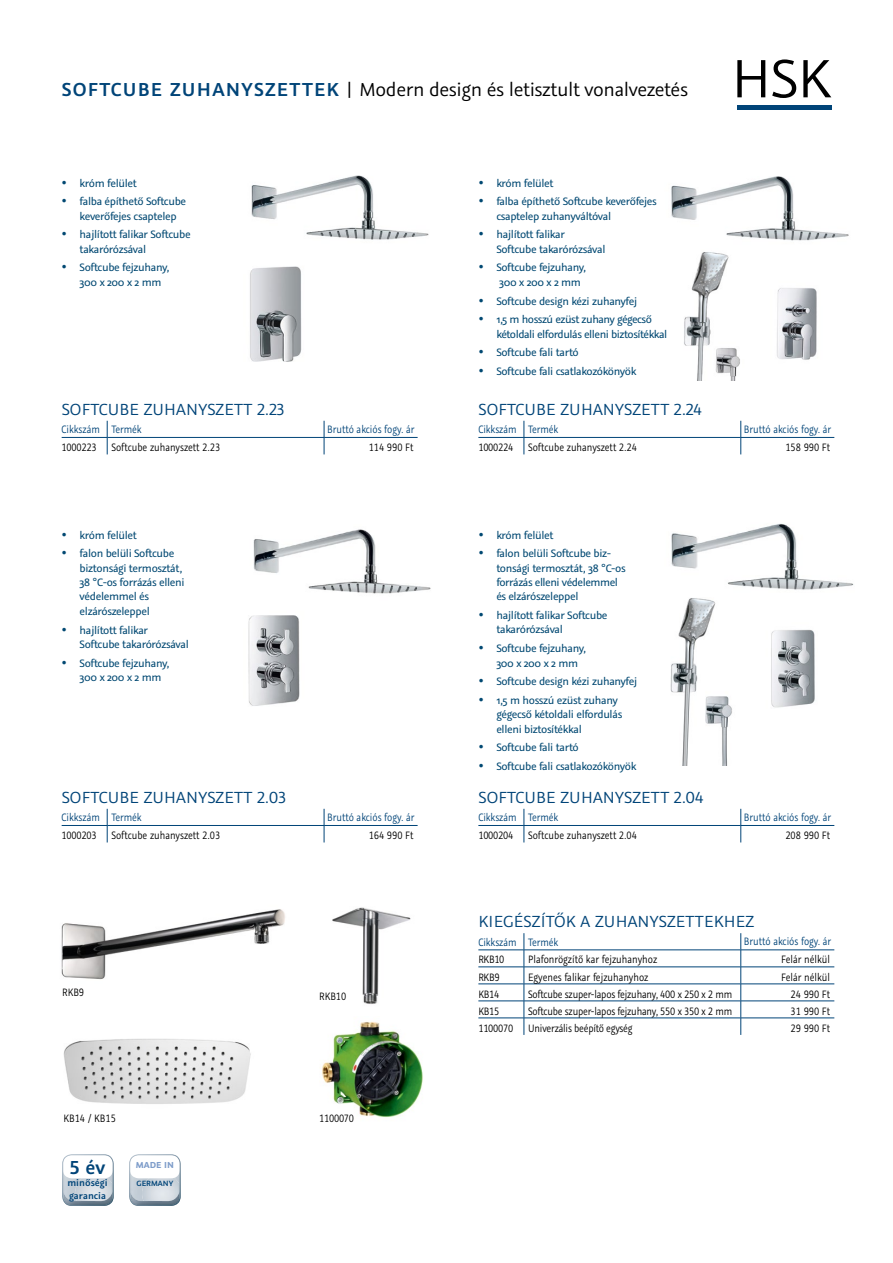
<style>
.page{position:relative;width:893px;height:1263px;background:#fff}
.page>*{position:absolute;margin:0;border:0;box-sizing:border-box;transform-origin:0 0}
.t1{font:21px "Graublau Sans";letter-spacing:-.02em;color:#000}
.t2{font:600 21px "Graublau Sans";color:#004478}
.t3{font:18px "Graublau Sans";letter-spacing:.01em;color:#004478}
.t4{font:12px/18.6px "Graublau Sans";letter-spacing:-.03em;color:#004872}
.t5{font:12px "Graublau Sans";color:#000;scale:.85 1}
.t6{font:12px "Graublau Sans";color:#004478;scale:.85 1}
.t7{font:12px "Graublau Sans";letter-spacing:-.02em;color:#000;scale:.85 1}
.t8{font:12px "Graublau Sans";letter-spacing:-.025em;color:#000;scale:.85 1}
.t9{font:600 10.5px/12.6px "Graublau Sans";color:#004478}
.t10{font:700 9.75px "Graublau Sans";color:#7e9dca}
.t11{font:600 8.55px "Graublau Sans";color:#004478}
.s1{font-weight:600;color:#004478}
</style>
<div class="page">
<svg style="left:737px;top:60px;width:28px;height:37px"></svg>
<svg style="left:772px;top:59px;width:24px;height:39px"></svg>
<svg style="left:803px;top:60px;width:28px;height:37px"></svg>
<div style="left:737px;top:105px;width:95px;height:5px;background:#004478"></div>
<img style="left:62px;top:1154px;width:52px;height:52px">
<img style="left:129px;top:1154px;width:52px;height:52px">
<img style="left:251px;top:175px;width:178px;height:65px">
<img style="left:253px;top:529px;width:178px;height:65px">
<img style="left:671px;top:176px;width:178px;height:65px">
<img style="left:671px;top:523px;width:183px;height:67px">
<img style="left:250px;top:266px;width:52px;height:96px">
<img style="left:248px;top:615px;width:52px;height:91px">
<img style="left:684px;top:252px;width:133px;height:129px">
<img style="left:670px;top:598px;width:145px;height:167px">
<hr style="left:62px;top:437px;width:45px;height:1px;background:#004478">
<hr style="left:107px;top:437px;width:217px;height:1px;background:#004478">
<hr style="left:324px;top:437px;width:94px;height:1px;background:#004478">
<svg style="left:107px;top:421px;width:1px;height:33px"></svg>
<svg style="left:324px;top:421px;width:1px;height:33px"></svg>
<hr style="left:62px;top:825px;width:45px;height:1px;background:#004478">
<hr style="left:107px;top:825px;width:217px;height:1px;background:#004478">
<hr style="left:324px;top:825px;width:94px;height:1px;background:#004478">
<svg style="left:107px;top:809px;width:1px;height:33px"></svg>
<svg style="left:324px;top:809px;width:1px;height:33px"></svg>
<hr style="left:478px;top:437px;width:46px;height:1px;background:#004478">
<hr style="left:524px;top:437px;width:217px;height:1px;background:#004478">
<hr style="left:741px;top:437px;width:93px;height:1px;background:#004478">
<svg style="left:524px;top:421px;width:1px;height:33px"></svg>
<svg style="left:740px;top:421px;width:1px;height:33px"></svg>
<hr style="left:478px;top:825px;width:46px;height:1px;background:#004478">
<hr style="left:524px;top:825px;width:217px;height:1px;background:#004478">
<hr style="left:741px;top:825px;width:93px;height:1px;background:#004478">
<svg style="left:524px;top:809px;width:1px;height:33px"></svg>
<svg style="left:740px;top:809px;width:1px;height:33px"></svg>
<hr style="left:478px;top:949px;width:46px;height:1px;background:#004478">
<hr style="left:524px;top:949px;width:217px;height:1px;background:#004478">
<hr style="left:478px;top:967px;width:46px;height:1px;background:#004478">
<hr style="left:524px;top:967px;width:217px;height:1px;background:#004478">
<hr style="left:478px;top:984px;width:46px;height:1px;background:#004478">
<hr style="left:524px;top:984px;width:217px;height:1px;background:#004478">
<hr style="left:478px;top:1001px;width:46px;height:1px;background:#004478">
<hr style="left:524px;top:1001px;width:217px;height:1px;background:#004478">
<hr style="left:478px;top:1018px;width:46px;height:1px;background:#004478">
<hr style="left:524px;top:1018px;width:217px;height:1px;background:#004478">
<hr style="left:741px;top:949px;width:93px;height:1px;background:#004478">
<hr style="left:741px;top:967px;width:93px;height:1px;background:#004478">
<hr style="left:741px;top:984px;width:93px;height:1px;background:#004478">
<hr style="left:741px;top:1001px;width:93px;height:1px;background:#004478">
<hr style="left:741px;top:1018px;width:93px;height:1px;background:#004478">
<svg style="left:524px;top:933px;width:1px;height:102px"></svg>
<svg style="left:740px;top:933px;width:1px;height:102px"></svg>
<img style="left:61px;top:909px;width:224px;height:71px">
<img style="left:63px;top:1039px;width:188px;height:65px">
<img style="left:332px;top:907px;width:79px;height:97px">
<img style="left:322px;top:1021px;width:101px;height:97px">
<h1 class="t1" style="left:62px;top:77px;width:628px"><span class="s1">SOFTCUBE ZUHANYSZETTEK</span> | Modern design és letisztult vonalvezetés</h1>
<p class="t4" style="left:80px;top:174px;width:108px">króm felület<br>falba építhető Softcube</p>
<p class="t4" style="left:80px;top:207px;width:113px">keverőfejes csaptelep hajlított falikar Softcube</p>
<p class="t4" style="left:80px;top:240px;width:91px">takarórózsával<br>Softcube fejzuhany,</p>
<p class="t4" style="left:80px;top:273px;width:83px">300 x 200 x 2 mm</p>
<h2 class="t3" style="left:62px;top:398px;width:224px">SOFTCUBE ZUHANYSZETT 2.23</h2>
<p class="t6" style="left:62px;top:422px;width:96px">Cikkszám Termék</p>
<p class="t6" style="left:327px;top:422px;width:104px">Bruttó akciós fogy. ár</p>
<p class="t5" style="left:62px;top:440px;width:188px">1000223 Softcube zuhanyszett 2.23</p>
<p class="t5" style="left:369px;top:440px;width:54px">114 990 Ft</p>
<p class="t4" style="left:80px;top:525px;width:96px">króm felület<br>falon belüli Softcube</p>
<p class="t4" style="left:80px;top:561px;width:106px;line-height:14.4px">biztonsági termosztát,<br>38 °C-os forrázás elleni védelemmel és elzárószeleppel</p>
<p class="t4" style="left:80px;top:622px;width:111px;line-height:14.4px">hajlított falikar<br>Softcube takarórózsával</p>
<p class="t4" style="left:80px;top:655px;width:91px;line-height:14.4px">Softcube fejzuhany,<br>300 x 200 x 2 mm</p>
<h2 class="t3" style="left:62px;top:786px;width:225px">SOFTCUBE ZUHANYSZETT 2.03</h2>
<p class="t6" style="left:62px;top:810px;width:96px">Cikkszám Termék</p>
<p class="t6" style="left:327px;top:810px;width:104px">Bruttó akciós fogy. ár</p>
<p class="t5" style="left:62px;top:828px;width:188px">1000203 Softcube zuhanyszett 2.03</p>
<p class="t5" style="left:369px;top:828px;width:54px">164 990 Ft</p>
<p class="t5" style="left:62px;top:985px;width:27px">RKB9</p>
<p class="t5" style="left:319px;top:989px;width:33px">RKB10</p>
<p class="t5" style="left:63px;top:1111px;width:63px">KB14 / KB15</p>
<p class="t8" style="left:319px;top:1111px;width:43px">1100070</p>
<h1 class="t2" style="left:70px;top:1154px;width:37px">5 év</h1>
<p class="t10" style="left:136px;top:1159px;width:39px">MADE IN</p>
<p class="t11" style="left:136px;top:1178px;width:38px">GERMANY</p>
<p class="t9" style="left:67px;top:1176px;width:42px">minőségi garancia</p>
<p class="t4" style="left:496px;top:174px;width:162px">króm felület<br>falba építhető Softcube keverőfejes</p>
<p class="t4" style="left:496px;top:207px;width:116px">csaptelep zuhanyváltóval hajlított falikar</p>
<p class="t4" style="left:496px;top:240px;width:111px">Softcube takarórózsával<br>Softcube fejzuhany,</p>
<p class="t4" style="left:496px;top:273px;width:157px">300 x 200 x 2 mm<br>Softcube design kézi zuhanyfej<br>1,5 m hosszú ezüst zuhany gégecső</p>
<p class="t4" style="left:496px;top:324px;width:172px">kétoldali elfordulás elleni biztosítékkal<br>Softcube fali tartó<br>Softcube fali csatlakozókönyök</p>
<h2 class="t3" style="left:478px;top:398px;width:225px">SOFTCUBE ZUHANYSZETT 2.24</h2>
<p class="t6" style="left:478px;top:422px;width:96px">Cikkszám Termék</p>
<p class="t6" style="left:744px;top:422px;width:104px">Bruttó akciós fogy. ár</p>
<p class="t5" style="left:478px;top:440px;width:188px">1000224 Softcube zuhanyszett 2.24</p>
<p class="t5" style="left:785px;top:440px;width:54px">158 990 Ft</p>
<p class="t4" style="left:496px;top:525px;width:116px">króm felület<br>falon belüli Softcube biz-</p>
<p class="t4" style="left:496px;top:561px;width:131px;line-height:14.4px">tonsági termosztát, 38 °C-os forrázás elleni védelemmel és elzárószeleppel</p>
<p class="t4" style="left:496px;top:608px;width:113px;line-height:14.4px">hajlított falikar Softcube takarórózsával</p>
<p class="t4" style="left:496px;top:641px;width:91px;line-height:14.4px">Softcube fejzuhany,<br>300 x 200 x 2 mm</p>
<p class="t4" style="left:496px;top:672px;width:142px">Softcube design kézi zuhanyfej<br>1,5 m hosszú ezüst zuhany</p>
<p class="t4" style="left:496px;top:707px;width:127px;line-height:14.4px">gégecső kétoldali elfordulás elleni biztosítékkal</p>
<p class="t4" style="left:496px;top:738px;width:142px">Softcube fali tartó<br>Softcube fali csatlakozókönyök</p>
<h2 class="t3" style="left:478px;top:786px;width:226px">SOFTCUBE ZUHANYSZETT 2.04</h2>
<p class="t6" style="left:478px;top:810px;width:96px">Cikkszám Termék</p>
<p class="t6" style="left:744px;top:810px;width:104px">Bruttó akciós fogy. ár</p>
<p class="t5" style="left:478px;top:828px;width:188px">1000204 Softcube zuhanyszett 2.04</p>
<p class="t5" style="left:785px;top:828px;width:54px">208 990 Ft</p>
<h2 class="t3" style="left:478px;top:911px;width:277px">KIEGÉSZÍTŐK A ZUHANYSZETTEKHEZ</h2>
<p class="t6" style="left:478px;top:934px;width:96px">Cikkszám Termék</p>
<p class="t6" style="left:744px;top:934px;width:104px">Bruttó akciós fogy. ár</p>
<p class="t5" style="left:478px;top:952px;width:32px">RKB10</p>
<p class="t5" style="left:528px;top:952px;width:153px">Plafonrögzítő kar fejzuhanyhoz</p>
<p class="t5" style="left:781px;top:952px;width:59px">Felár nélkül</p>
<p class="t5" style="left:478px;top:969px;width:26px">RKB9</p>
<p class="t5" style="left:528px;top:969px;width:143px">Egyenes falikar fejzuhanyhoz</p>
<p class="t5" style="left:781px;top:969px;width:59px">Felár nélkül</p>
<p class="t5" style="left:478px;top:986px;width:26px">KB14</p>
<p class="t7" style="left:528px;top:986px;width:242px">Softcube szuper-lapos fejzuhany, 400 x 250 x 2 mm</p>
<p class="t5" style="left:791px;top:986px;width:48px">24 990 Ft</p>
<p class="t5" style="left:478px;top:1003px;width:26px">KB15</p>
<p class="t7" style="left:528px;top:1003px;width:242px">Softcube szuper-lapos fejzuhany, 550 x 350 x 2 mm</p>
<p class="t5" style="left:791px;top:1003px;width:48px">31 990 Ft</p>
<p class="t7" style="left:478px;top:1020px;width:183px">1100070 Univerzális beépítő egység</p>
<p class="t5" style="left:791px;top:1020px;width:48px">29 990 Ft</p>
</div>
